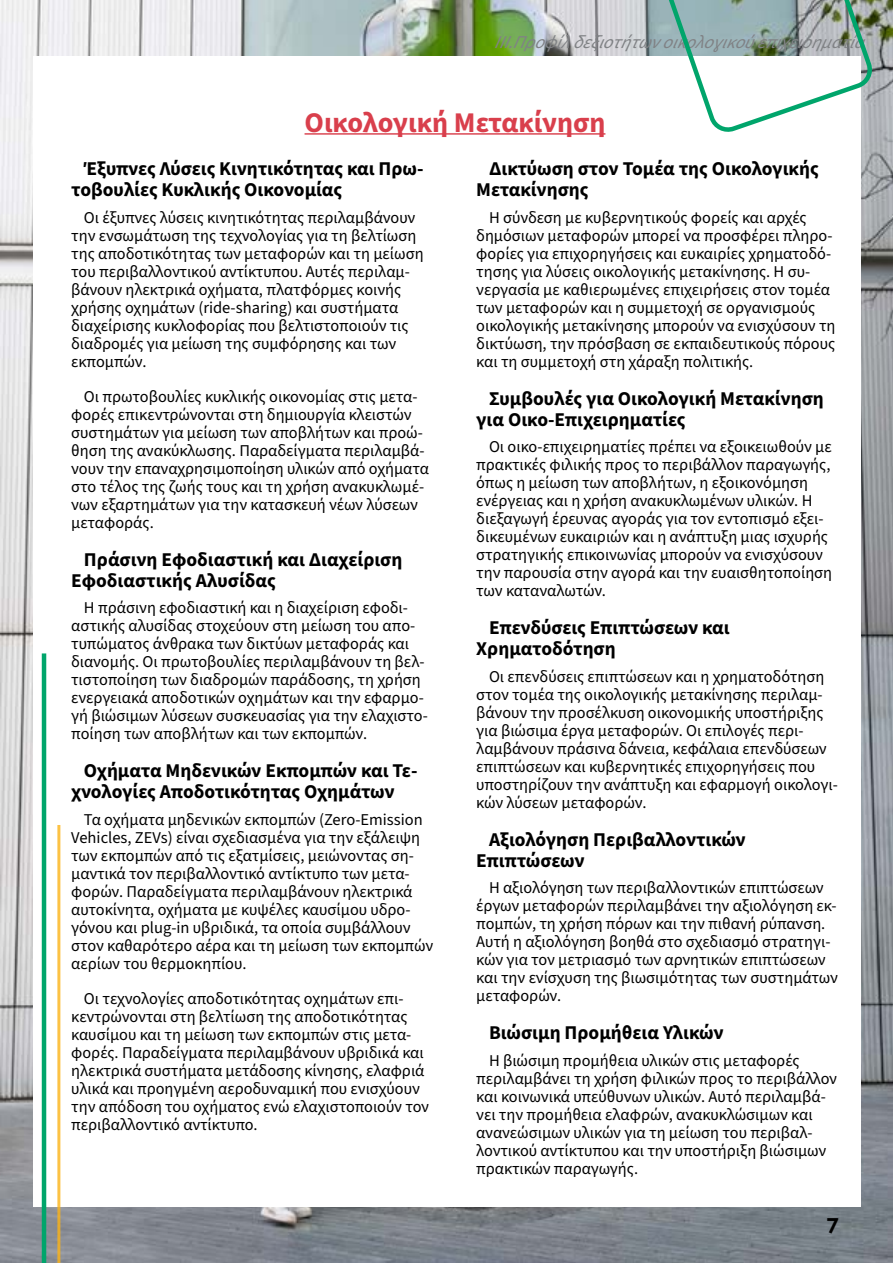
<style>
.page{position:relative;width:893px;height:1263px;background:#fff}
.page>*{position:absolute;margin:0;border:0;box-sizing:border-box;transform-origin:0 0}
.t1{font:700 28.5px "Source Sans 3";color:#d93f4c}
.t2{font:21px "Minion Pro";color:#000}
.t3{font:21px "Seitu";color:#000}
.t4{font:700 19.5px/21px "Source Sans 3";color:#000}
.t5{font:italic 18px "Source Sans 3";color:#808285}
.t6{font:16.5px/18px "Source Sans 3";color:#000}
</style>
<div class="page">
<img style="left:0;top:0;width:893px;height:1263px">
<div style="left:33px;top:143px;width:827px;height:1063px;background:#fff"></div>
<div style="left:33px;top:57px;width:827px;height:96px;background:#fff"></div>
<hr style="left:305px;top:133px;width:300px;height:2px;background:#d93f4c">
<hr style="left:42px;top:653px;width:4px;height:610px;background:#00a56b">
<hr style="left:57px;top:825px;width:3px;height:438px;background:#fcb316">
<svg style="left:662px;top:0;width:211px;height:132px"></svg>
<p class="t5" style="left:494px;top:31px;width:381px">III.Προφίλδεξιοτήτωνοικολογικούεπιχειρηματία</p>
<h1 class="t1" style="left:305px;top:104px;width:302px">Οικολογική Μετακίνηση</h1>
<p class="t4" style="left:71px;top:158px;width:354px;text-indent:13px">Έξυπνες Λύσεις Κινητικότητας και Πρω&shy;τοβουλίες Κυκλικής Οικονομίας</p>
<p class="t6" style="left:71px;top:208px;width:354px;text-indent:13px">Οι έξυπνες λύσεις κινητικότητας περιλαμβάνουν την ενσωμάτωση της τεχνολογίας για τη βελτίωση της αποδοτικότητας των μεταφορών και τη μείωση του περιβαλλοντικού αντίκτυπου. Αυτές περιλαμ&shy;βάνουν ηλεκτρικά οχήματα, πλατφόρμες κοινής χρήσης οχημάτων (ride-sharing) και συστήματα διαχείρισης κυκλοφορίας που βελτιστοποιούν τις διαδρομές για μείωση της συμφόρησης και των εκπομπών.</p>
<p class="t6" style="left:71px;top:387px;width:359px;text-indent:13px">Οι πρωτοβουλίες κυκλικής οικονομίας στις μετα&shy;φορές επικεντρώνονται στη δημιουργία κλειστών συστημάτων για μείωση των αποβλήτων και προώ&shy;θηση της ανακύκλωσης. Παραδείγματα περιλαμβά&shy;νουν την επαναχρησιμοποίηση υλικών από οχήματα στο τέλος της ζωής τους και τη χρήση ανακυκλωμέ&shy;νων εξαρτημάτων για την κατασκευή νέων λύσεων μεταφοράς.</p>
<p class="t4" style="left:71px;top:549px;width:333px;text-indent:13px">Πράσινη Εφοδιαστική και Διαχείριση<br>Εφοδιαστικής Αλυσίδας</p>
<p class="t6" style="left:71px;top:599px;width:358px;text-indent:13px">Η πράσινη εφοδιαστική και η διαχείριση εφοδι&shy;αστικής αλυσίδας στοχεύουν στη μείωση του απο&shy;τυπώματος άνθρακα των δικτύων μεταφοράς και διανομής. Οι πρωτοβουλίες περιλαμβάνουν τη βελ&shy;τιστοποίηση των διαδρομών παράδοσης, τη χρήση ενεργειακά αποδοτικών οχημάτων και την εφαρμο&shy;γή βιώσιμων λύσεων συσκευασίας για την ελαχιστο&shy;ποίηση των αποβλήτων και των εκπομπών.</p>
<p class="t4" style="left:71px;top:760px;width:348px;text-indent:13px">Οχήματα Μηδενικών Εκπομπών και Τε&shy;χνολογίες Αποδοτικότητας Οχημάτων</p>
<p class="t6" style="left:71px;top:810px;width:364px;text-indent:13px">Τα οχήματα μηδενικών εκπομπών (Zero-Emission Vehicles, ZEVs) είναι σχεδιασμένα για την εξάλειψη των εκπομπών από τις εξατμίσεις, μειώνοντας ση&shy;μαντικά τον περιβαλλοντικό αντίκτυπο των μετα&shy;φορών. Παραδείγματα περιλαμβάνουν ηλεκτρικά αυτοκίνητα, οχήματα με κυψέλες καυσίμου υδρο&shy;γόνου και plug-in υβριδικά, τα οποία συμβάλλουν στον καθαρότερο αέρα και τη μείωση των εκπομπών αερίων του θερμοκηπίου.</p>
<p class="t6" style="left:71px;top:989px;width:359px;text-indent:13px">Οι τεχνολογίες αποδοτικότητας οχημάτων επι&shy;κεντρώνονται στη βελτίωση της αποδοτικότητας καυσίμου και τη μείωση των εκπομπών στις μετα&shy;φορές. Παραδείγματα περιλαμβάνουν υβριδικά και ηλεκτρικά συστήματα μετάδοσης κίνησης, ελαφριά υλικά και προηγμένη αεροδυναμική που ενισχύουν την απόδοση του οχήματος ενώ ελαχιστοποιούν τον περιβαλλοντικό αντίκτυπο.</p>
<p class="t4" style="left:476px;top:158px;width:344px;text-indent:13px">Δικτύωση στον Τομέα της Οικολογικής<br>Μετακίνησης</p>
<p class="t6" style="left:476px;top:208px;width:361px;text-indent:13px">Η σύνδεση με κυβερνητικούς φορείς και αρχές δημόσιων μεταφορών μπορεί να προσφέρει πληρο&shy;φορίες για επιχορηγήσεις και ευκαιρίες χρηματοδό&shy;τησης για λύσεις οικολογικής μετακίνησης. Η συ&shy;νεργασία με καθιερωμένες επιχειρήσεις στον τομέα των μεταφορών και η συμμετοχή σε οργανισμούς οικολογικής μετακίνησης μπορούν να ενισχύσουν τη δικτύωση, την πρόσβαση σε εκπαιδευτικούς πόρους και τη συμμετοχή στη χάραξη πολιτικής.</p>
<p class="t4" style="left:476px;top:388px;width:349px;text-indent:13px">Συμβουλές για Οικολογική Μετακίνηση για Οικο-Επιχειρηματίες</p>
<p class="t6" style="left:476px;top:438px;width:357px;text-indent:13px">Οι οικο-επιχειρηματίες πρέπει να εξοικειωθούν με πρακτικές φιλικής προς το περιβάλλον παραγωγής, όπως η μείωση των αποβλήτων, η εξοικονόμηση ενέργειας και η χρήση ανακυκλωμένων υλικών. Η διεξαγωγή έρευνας αγοράς για τον εντοπισμό εξει&shy;δικευμένων ευκαιριών και η ανάπτυξη μιας ισχυρής στρατηγικής επικοινωνίας μπορούν να ενισχύσουν την παρουσία στην αγορά και την ευαισθητοποίηση των καταναλωτών.</p>
<p class="t4" style="left:476px;top:617px;width:255px;text-indent:13px">Επενδύσεις Επιπτώσεων και<br>Χρηματοδότηση</p>
<p class="t6" style="left:476px;top:667px;width:363px;text-indent:13px">Οι επενδύσεις επιπτώσεων και η χρηματοδότηση στον τομέα της οικολογικής μετακίνησης περιλαμ&shy;βάνουν την προσέλκυση οικονομικής υποστήριξης για βιώσιμα έργα μεταφορών. Οι επιλογές περι&shy;λαμβάνουν πράσινα δάνεια, κεφάλαια επενδύσεων επιπτώσεων και κυβερνητικές επιχορηγήσεις που υποστηρίζουν την ανάπτυξη και εφαρμογή οικολογι&shy;κών λύσεων μεταφορών.</p>
<p class="t4" style="left:476px;top:829px;width:271px;text-indent:13px">Αξιολόγηση Περιβαλλοντικών<br>Επιπτώσεων</p>
<p class="t6" style="left:476px;top:879px;width:363px;text-indent:13px">Η αξιολόγηση των περιβαλλοντικών επιπτώσεων έργων μεταφορών περιλαμβάνει την αξιολόγηση εκ&shy;πομπών, τη χρήση πόρων και την πιθανή ρύπανση.<br>Αυτή η αξιολόγηση βοηθά στο σχεδιασμό στρατηγι&shy;κών για τον μετριασμό των αρνητικών επιπτώσεων και την ενίσχυση της βιωσιμότητας των συστημάτων μεταφορών.</p>
<p class="t4" style="left:489px;top:1022px;width:236px">Βιώσιμη Προμήθεια Υλικών</p>
<p class="t6" style="left:476px;top:1051px;width:362px;text-indent:13px">Η βιώσιμη προμήθεια υλικών στις μεταφορές περιλαμβάνει τη χρήση φιλικών προς το περιβάλλον και κοινωνικά υπεύθυνων υλικών. Αυτό περιλαμβά&shy;νει την προμήθεια ελαφρών, ανακυκλώσιμων και ανανεώσιμων υλικών για τη μείωση του περιβαλ&shy;λοντικού αντίκτυπου και την υποστήριξη βιώσιμων πρακτικών παραγωγής.</p>
<p class="t2" style="left:831px;top:1206px;width:12px">7</p>
<p class="t3" style="left:826px;top:1212px;width:14px">7</p>
</div>
